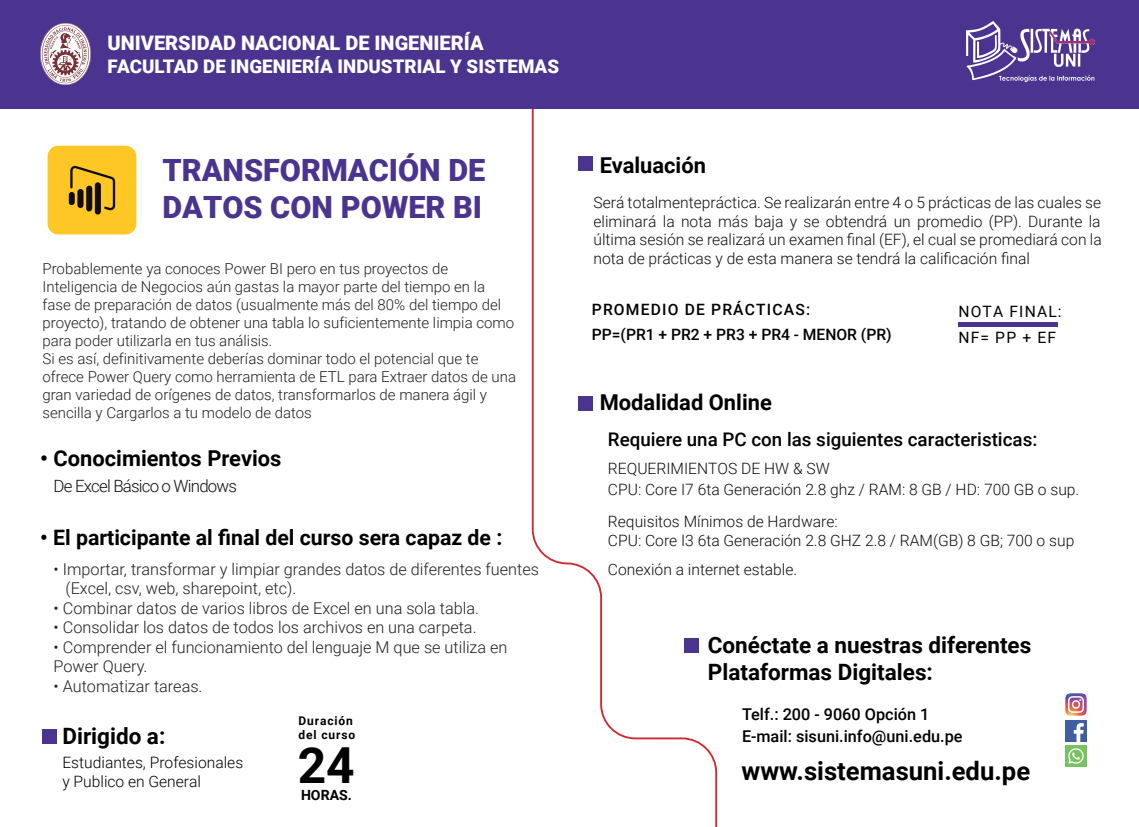
<style>
.page{position:relative;width:1139px;height:827px;background:#fff}
.page>*{position:absolute;margin:0;border:0;box-sizing:border-box;transform-origin:0 0}
.t1{font:700 49.62px "Roboto";color:#000001}
.t2{font:900 30.62px/36.8px "Roboto";color:#4b3490}
.t3{font:700 25.62px "Roboto";color:#000001}
.t4{font:700 22.5px/27px "Roboto";color:#000001}
.t5{font:700 21.88px "Roboto";color:#000001}
.t6{font:700 21.25px "Roboto";color:#000001}
.t7{font:900 20px "Roboto";color:#fff}
.t8{font:500 18.75px "Roboto";color:#000001}
.t9{font:900 18.75px "Roboto";color:#fff}
.t10{font:300 16.88px "Roboto";letter-spacing:-.05em;color:#0c0f12}
.t11{font:300 16.25px/19.5px "Roboto";color:#231f20}
.t12{font:500 16.25px/22.6px "Roboto";color:#000001}
.t13{font:300 15.62px/18.8px "Roboto";color:#0c0f12;text-align:justify}
.t14{font:300 15.62px/18.8px "Roboto";color:#000001}
.t15{font:500 15.62px "Roboto";color:#000001}
.t16{font:500 15.62px "Roboto";letter-spacing:.075em;color:#000001}
.t17{font:15.62px/26.2px "Roboto";letter-spacing:.075em;color:#000001}
.t18{font:300 15px/18px "Roboto";color:#231f20}
.t19{font:700 14.06px "Roboto";color:#000001}
.t20{font:700 12px/14.4px "Roboto";letter-spacing:.075em;color:#000001}
</style>
<div class="page">
<svg style="left:532px;top:108px;width:185px;height:718px"></svg>
<div style="left:0;top:0;width:1139px;height:108px;background:#4b3490"></div>
<div style="left:42px;top:729px;width:15px;height:15px;background:#4b3490"></div>
<img style="left:966px;top:22px;width:128px;height:59px">
<img style="left:41px;top:24px;width:49px;height:60px">
<hr style="left:958px;top:322px;width:99px;height:4px;background:#4b3490">
<img style="left:1065px;top:745px;width:21px;height:21px">
<img style="left:1065px;top:720px;width:21px;height:20px">
<img style="left:1065px;top:693px;width:21px;height:22px">
<img style="left:47px;top:145px;width:90px;height:90px">
<h3 class="t7" style="left:107px;top:29px;width:378px">UNIVERSIDAD NACIONAL DE INGENIERÍA</h3>
<p class="t9" style="left:107px;top:53px;width:453px">FACULTAD DE INGENIERÍA INDUSTRIAL Y SISTEMAS</p>
<h2 class="t2" style="left:162px;top:151px;width:324px">TRANSFORMACIÓN DE<br>DATOS CON POWER BI</h2>
<p class="t18" style="left:42px;top:258px;width:475px">Probablemente ya conoces Power BI pero en tus proyectos de Inteligencia de Negocios aún gastas la mayor parte del tiempo en la fase de preparación de datos (usualmente más del 80% del tiempo del proyecto), tratando de obtener una tabla lo suficientemente limpia como para poder utilizarla en tus análisis.<br>Si es así, definitivamente deberías dominar todo el potencial que te ofrece Power Query como herramienta de ETL para Extraer datos de una gran variedad de orígenes de datos, transformarlos de manera ágil y sencilla y Cargarlos a tu modelo de datos</p>
<h3 class="t5" style="left:40px;top:443px;width:243px">• Conocimientos Previos</h3>
<p class="t10" style="left:54px;top:474px;width:185px">De Excel Básico o Windows</p>
<h3 class="t6" style="left:40px;top:522px;width:463px">• El participante al final del curso sera capaz de :</h3>
<p class="t11" style="left:65px;top:558px;width:475px;text-indent:-12px">• Importar, transformar y limpiar grandes datos de diferentes fuentes (Excel, csv, web, sharepoint, etc).</p>
<p class="t11" style="left:54px;top:597px;width:427px">• Combinar datos de varios libros de Excel en una sola tabla.</p>
<p class="t11" style="left:54px;top:617px;width:424px">• Consolidar los datos de todos los archivos en una carpeta.</p>
<p class="t11" style="left:54px;top:636px;width:455px">• Comprender el funcionamiento del lenguaje M que se utiliza en<br>Power Query.</p>
<p class="t11" style="left:54px;top:675px;width:150px">• Automatizar tareas.</p>
<h3 class="t4" style="left:62px;top:721px;width:104px">Dirigido a:</h3>
<p class="t14" style="left:62px;top:752px;width:182px">Estudiantes, Profesionales y Publico en General</p>
<p class="t20" style="left:298px;top:712px;width:58px">Duración del curso</p>
<h1 class="t1" style="left:298px;top:729px;width:59px">24</h1>
<p class="t19" style="left:301px;top:784px;width:52px">HORAS.</p>
<h3 class="t5" style="left:600px;top:150px;width:108px">Evaluación</h3>
<p class="t13" style="left:593px;top:192px;width:510px">Será totalmentepráctica. Se realizarán entre 4 o 5 prácticas de las cuales se eliminará la nota más baja y se obtendrá un promedio (PP). Durante la última sesión se realizará un examen final (EF), el cual se promediará con la nota de prácticas y de esta manera se tendrá la calificación final</p>
<p class="t16" style="left:592px;top:298px;width:220px">PROMEDIO DE PRÁCTICAS:</p>
<p class="t17" style="left:958px;top:297px;width:105px">NOTA FINAL:<br>NF= PP + EF</p>
<p class="t15" style="left:592px;top:324px;width:301px">PP=(PR1 + PR2 + PR3 + PR4 - MENOR (PR)</p>
<h3 class="t5" style="left:600px;top:387px;width:174px">Modalidad Online</h3>
<p class="t8" style="left:608px;top:425px;width:431px">Requiere una PC con las siguientes caracteristicas:</p>
<p class="t13" style="left:608px;top:458px;width:223px">REQUERIMIENTOS DE HW &amp; SW</p>
<p class="t13" style="left:608px;top:479px;width:473px">CPU: Core I7 6ta Generación 2.8 ghz / RAM: 8 GB / HD: 700 GB o sup.</p>
<p class="t13" style="left:608px;top:511px;width:468px">Requisitos Mínimos de Hardware:<br>CPU: Core I3 6ta Generación 2.8 GHZ 2.8 / RAM(GB) 8 GB; 700 o sup</p>
<p class="t13" style="left:608px;top:559px;width:191px">Conexión a internet estable.</p>
<h3 class="t4" style="left:708px;top:630px;width:325px">Conéctate a nuestras diferentes<br>Plataformas Digitales:</h3>
<p class="t12" style="left:742px;top:701px;width:222px">Telf.: 200 - 9060 Opción 1<br>E-mail: sisuni.info@uni.edu.pe</p>
<h3 class="t3" style="left:741px;top:752px;width:290px">www.sistemasuni.edu.pe</h3>
</div>
